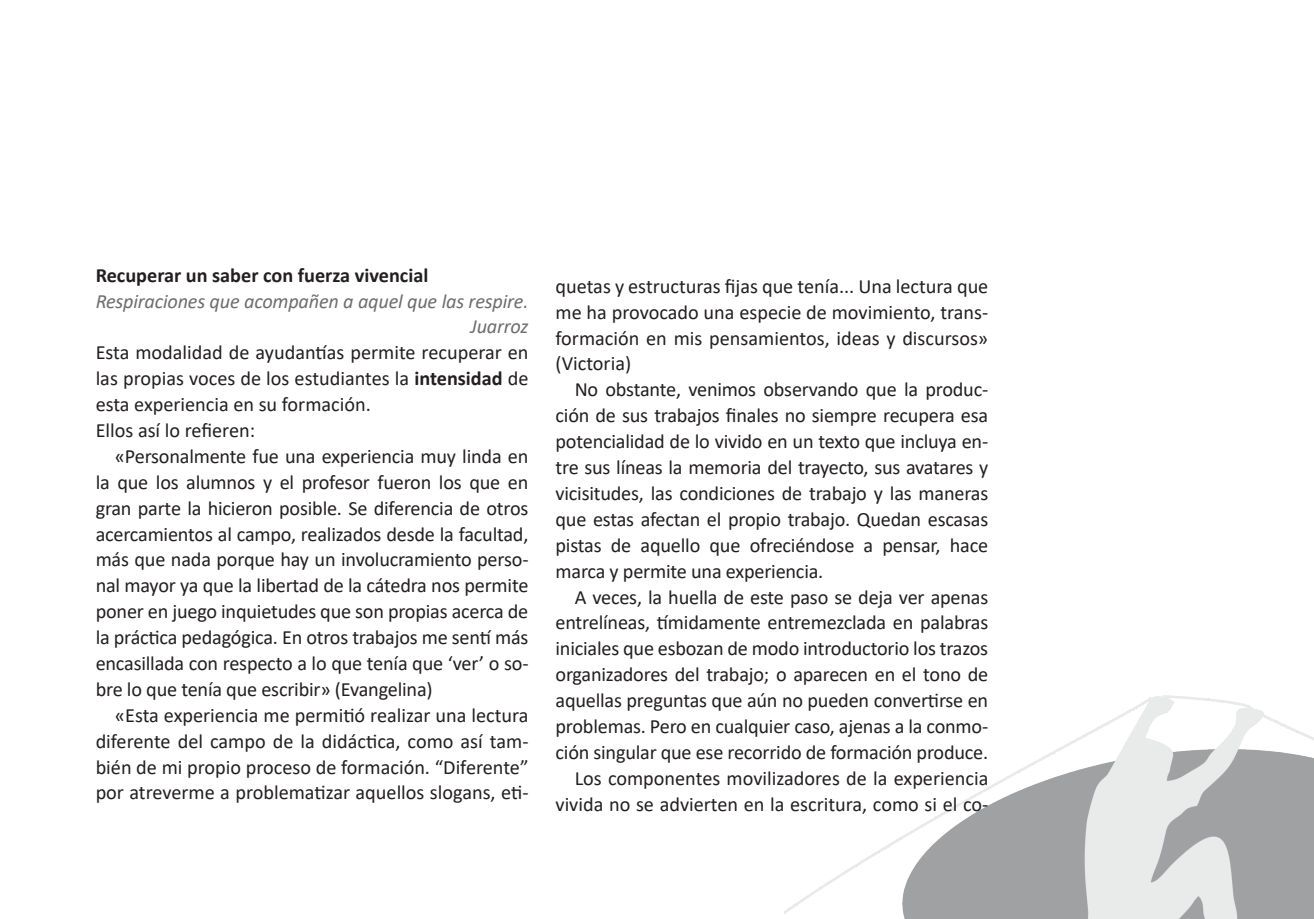
<style>
.page{position:relative;width:1314px;height:919px;background:#fff}
.page>*{position:absolute;margin:0;border:0;box-sizing:border-box;transform-origin:0 0}
.texto_corrido{font:20.25px/25.9px "Calibri";color:#231f20;text-align:justify}
.Epígrafe{font:italic 20.25px/25.9px "Calibri";letter-spacing:-.01em;color:#6c6d70;text-align:right}
.texto_corrido-2{font:700 20.25px "Calibri";color:#231f20}
.s1{font-weight:700}
</style>
<div class="page">
<img style="left:784px;top:695px;width:530px;height:223px">
<p class="texto_corrido-2" style="left:96px;top:260px;width:334px">Recuperar un saber con fuerza vivencial</p>
<p class="Epígrafe" style="left:96px;top:287px;width:434px">Respiraciones que acompañen a aquel que las respire.<br>Juarroz</p>
<p class="texto_corrido" style="left:96px;top:339px;width:434px">Esta modalidad de ayudantías permite recuperar en las propias voces de los estudiantes la <span class="s1">intensidad</span> de esta experiencia en su formación.</p>
<p class="texto_corrido" style="left:96px;top:417px;width:161px">Ellos así lo refieren:</p>
<p class="texto_corrido" style="left:96px;top:442px;width:434px;text-indent:19px">«Personalmente fue una experiencia muy linda en la que los alumnos y el profesor fueron los que en gran parte la hicieron posible. Se diferencia de otros acercamientos al campo, realizados desde la facultad, más que nada porque hay un involucramiento perso&shy;nal mayor ya que la libertad de la cátedra nos permite poner en juego inquietudes que son propias acerca de la práctica pedagógica. En otros trabajos me sentí más encasillada con respecto a lo que tenía que ‘ver’ o so&shy;bre lo que tenía que escribir» (Evangelina)</p>
<p class="texto_corrido" style="left:96px;top:701px;width:434px;text-indent:19px">«Esta experiencia me permitió realizar una lectura diferente del campo de la didáctica, como así tam&shy;bién de mi propio proceso de formación. “Diferente” por atreverme a problematizar aquellos slogans, eti-</p>
<p class="texto_corrido" style="left:555px;top:272px;width:434px">quetas y estructuras fijas que tenía... Una lectura que me ha provocado una especie de movimiento, trans&shy;formación en mis pensamientos, ideas y discursos» (Victoria)</p>
<p class="texto_corrido" style="left:555px;top:376px;width:434px;text-indent:19px">No obstante, venimos observando que la produc&shy;ción de sus trabajos finales no siempre recupera esa potencialidad de lo vivido en un texto que incluya en&shy;tre sus líneas la memoria del trayecto, sus avatares y vicisitudes, las condiciones de trabajo y las maneras que estas afectan el propio trabajo. Quedan escasas pistas de aquello que ofreciéndose a pensar, hace marca y permite una experiencia.</p>
<p class="texto_corrido" style="left:555px;top:583px;width:434px;text-indent:19px">A veces, la huella de este paso se deja ver apenas entrelíneas, tímidamente entremezclada en palabras iniciales que esbozan de modo introductorio los trazos organizadores del trabajo; o aparecen en el tono de aquellas preguntas que aún no pueden convertirse en problemas. Pero en cualquier caso, ajenas a la conmo&shy;ción singular que ese recorrido de formación produce.</p>
<p class="texto_corrido" style="left:555px;top:764px;width:434px;text-align:right">Los componentes movilizadores de la experiencia vivida no se advierten en la escritura, como si el co-</p>
</div>
